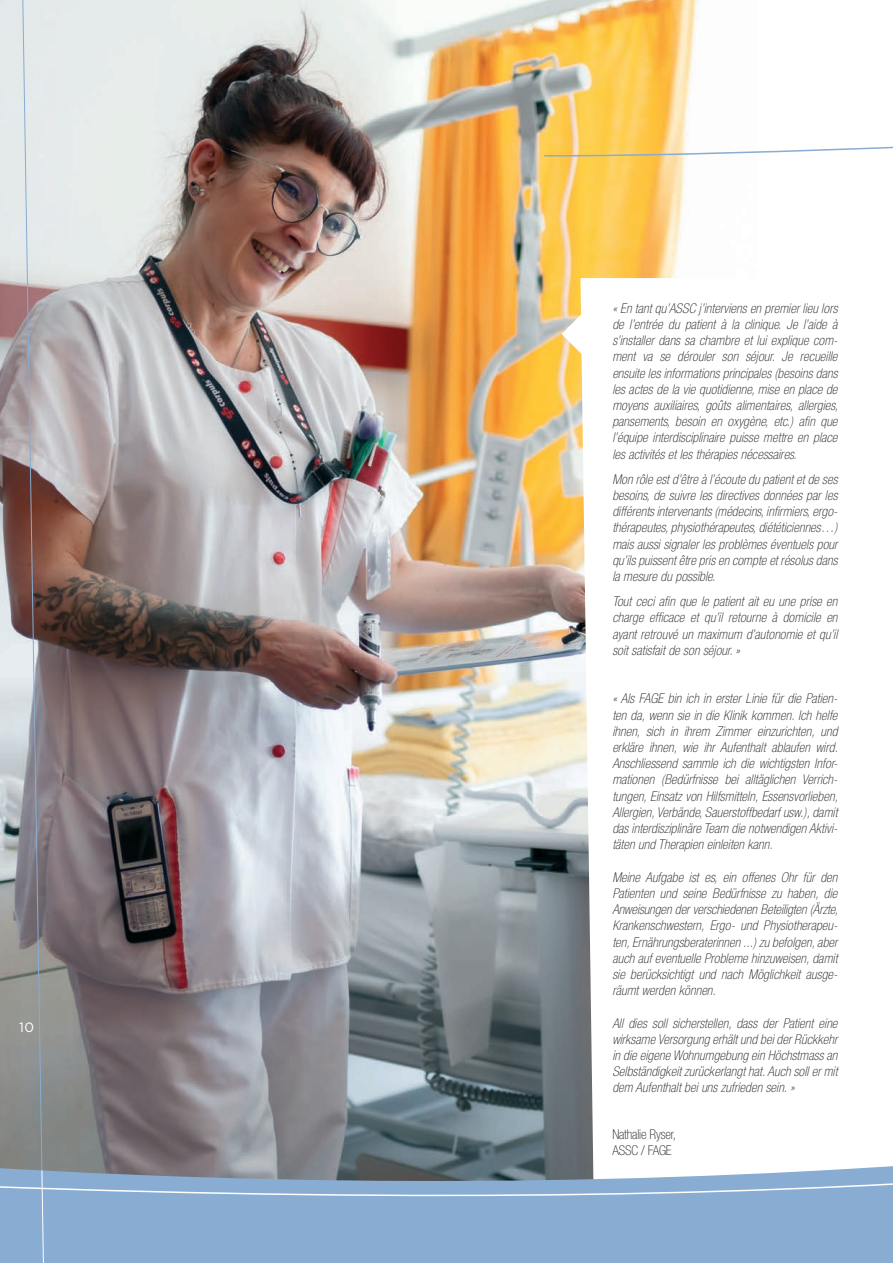
<style>
.page{position:relative;width:893px;height:1263px;background:#fff}
.page>*{position:absolute;margin:0;border:0;box-sizing:border-box;transform-origin:0 0}
.t1{font:italic 100 condensed 13.5px/16.2px "Helvetica Neue LT";letter-spacing:.01em;color:#231f20;text-align:justify}
.t2{font:100 condensed 13.5px/16.2px "Helvetica Neue LT";letter-spacing:-.01em;color:#231f20}
.t3{font:13.5px "Gotham";color:#fff}
</style>
<div class="page">
<img style="left:0;top:0;width:698px;height:1062px">
<svg style="left:561px;top:313px;width:19px;height:42px"></svg>
<svg style="left:580px;top:278px;width:118px;height:784px"></svg>
<svg style="left:0;top:1062px;width:893px;height:201px;background:#92acc9"></svg>
<svg style="left:0;top:1078px;width:893px;height:143px"></svg>
<svg style="left:543px;top:108px;width:350px;height:49px"></svg>
<svg style="left:22px;top:0;width:23px;height:1263px;background:#a19fa4"></svg>
<p class="t3" style="left:19px;top:1020px;width:16px">10</p>
<p class="t1" style="left:612px;top:300px;width:227px">« En tant qu’ASSC j’interviens en premier lieu lors de l’entrée du patient à la clinique. Je l’aide à s’installer dans sa chambre et lui explique com&shy;ment va se dérouler son séjour. Je recueille ensuite les informations principales (besoins dans les actes de la vie quotidienne, mise en place de moyens auxiliaires, goûts alimentaires, allergies, pansements, besoin en oxygène, etc.) afin que l’équipe interdisciplinaire puisse mettre en place les activités et les thérapies nécessaires.</p>
<p class="t1" style="left:612px;top:471px;width:227px">Mon rôle est d’être à l’écoute du patient et de ses besoins, de suivre les directives données par les différents intervenants (médecins, infirmiers, ergo&shy;thérapeutes, physiothérapeutes, diététiciennes…) mais aussi signaler les problèmes éventuels pour qu’ils puissent être pris en compte et résolus dans la mesure du possible.</p>
<p class="t1" style="left:612px;top:593px;width:227px">Tout ceci afin que le patient ait eu une prise en charge efficace et qu’il retourne à domicile en ayant retrouvé un maximum d’autonomie et qu’il soit satisfait de son séjour. »</p>
<p class="t1" style="left:612px;top:690px;width:227px">« Als FAGE bin ich in erster Linie für die Patien&shy;ten da, wenn sie in die Klinik kommen. Ich helfe ihnen, sich in ihrem Zimmer einzurichten, und erkläre ihnen, wie ihr Aufenthalt ablaufen wird.<br>Anschliessend sammle ich die wichtigsten Infor&shy;mationen (Bedürfnisse bei alltäglichen Verrich&shy;tungen, Einsatz von Hilfsmitteln, Essensvorlieben, Allergien, Verbände, Sauerstoffbedarf usw.), damit das interdisziplinäre Team die notwendigen Aktivi&shy;täten und Therapien einleiten kann.</p>
<p class="t1" style="left:612px;top:869px;width:227px">Meine Aufgabe ist es, ein offenes Ohr für den Patienten und seine Bedürfnisse zu haben, die Anweisungen der verschiedenen Beteiligten (Ärzte, Krankenschwestern, Ergo- und Physiotherapeu&shy;ten, Ernährungsberaterinnen ...) zu befolgen, aber auch auf eventuelle Probleme hinzuweisen, damit sie berücksichtigt und nach Möglichkeit ausge&shy;räumt werden können.</p>
<p class="t1" style="left:612px;top:1014px;width:227px">All dies soll sicherstellen, dass der Patient eine wirksame Versorgung erhält und bei der Rückkehr in die eigene Wohnumgebung ein Höchstmass an Selbständigkeit zurückerlangt hat. Auch soll er mit dem Aufenthalt bei uns zufrieden sein. »</p>
<p class="t2" style="left:612px;top:1125px;width:65px">Nathalie Ryser,<br>ASSC / FAGE</p>
</div>
